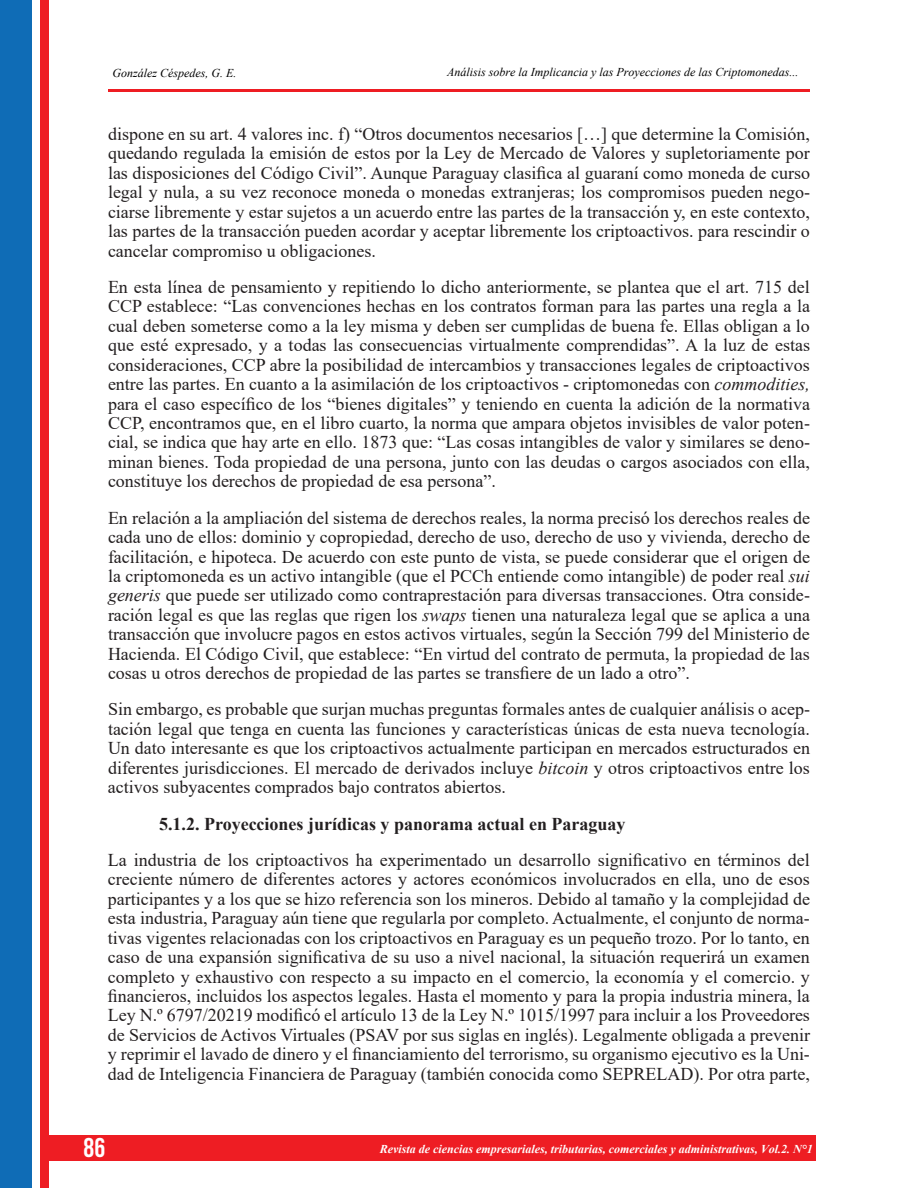
<style>
.page{position:relative;width:918px;height:1188px;background:#fff}
.page>*{position:absolute;margin:0;border:0;box-sizing:border-box;transform-origin:0 0}
.t1{font:27px "Bebas Neue";color:#fff}
.t2{font:18px/19.4px "Times New Roman";color:#231f20;text-align:justify}
.t3{font:700 18px "Times New Roman";color:#231f20}
.t4{font:italic 12px "Times New Roman";color:#000}
.t5{font:italic 700 12px "Times New Roman";color:#fff}
.s1{font-style:italic}
</style>
<div class="page">
<div style="left:49px;top:1135px;width:767px;height:26px;background:#ee1d23"></div>
<div style="left:0;top:0;width:49px;height:1188px;background:#ee1d23"></div>
<div style="left:32px;top:0;width:8px;height:1188px;background:#fff"></div>
<div style="left:0;top:0;width:32px;height:1188px;background:#0f6cb6"></div>
<hr style="left:108px;top:89px;width:702px;height:2px;background:#ee1d23">
<p class="t4" style="left:112px;top:64px;width:125px">González Céspedes, G. E.</p>
<p class="t4" style="left:447px;top:63px;width:353px">Análisis sobre la Implicancia y las Proyecciones de las Criptomonedas...</p>
<p class="t2" style="left:108px;top:124px;width:704px">dispone en su art. 4 valores inc. f) “Otros documentos necesarios […] que determine la Comisión, quedando regulada la emisión de estos por la Ley de Mercado de Valores y supletoriamente por las disposiciones del Código Civil”. Aunque Paraguay clasifica al guaraní como moneda de curso legal y nula, a su vez reconoce moneda o monedas extranjeras; los compromisos pueden nego&shy;ciarse libremente y estar sujetos a un acuerdo entre las partes de la transacción y, en este contexto, las partes de la transacción pueden acordar y aceptar libremente los criptoactivos. para rescindir o cancelar compromiso u obligaciones.</p>
<p class="t2" style="left:108px;top:277px;width:704px">En esta línea de pensamiento y repitiendo lo dicho anteriormente, se plantea que el art. 715 del CCP establece: “Las convenciones hechas en los contratos forman para las partes una regla a la cual deben someterse como a la ley misma y deben ser cumplidas de buena fe. Ellas obligan a lo que esté expresado, y a todas las consecuencias virtualmente comprendidas”. A la luz de estas consideraciones, CCP abre la posibilidad de intercambios y transacciones legales de criptoactivos entre las partes. En cuanto a la asimilación de los criptoactivos - criptomonedas con <span class="s1">commodities, </span>para el caso específico de los “bienes digitales” y teniendo en cuenta la adición de la normativa CCP, encontramos que, en el libro cuarto, la norma que ampara objetos invisibles de valor poten&shy;cial, se indica que hay arte en ello. 1873 que: “Las cosas intangibles de valor y similares se deno&shy;minan bienes. Toda propiedad de una persona, junto con las deudas o cargos asociados con ella, constituye los derechos de propiedad de esa persona”.</p>
<p class="t2" style="left:108px;top:507px;width:704px">En relación a la ampliación del sistema de derechos reales, la norma precisó los derechos reales de cada uno de ellos: dominio y copropiedad, derecho de uso, derecho de uso y vivienda, derecho de facilitación, e hipoteca. De acuerdo con este punto de vista, se puede considerar que el origen de la criptomoneda es un activo intangible (que el PCCh entiende como intangible) de poder real <span class="s1">sui generis</span> que puede ser utilizado como contraprestación para diversas transacciones. Otra conside&shy;ración legal es que las reglas que rigen los <span class="s1">swaps</span> tienen una naturaleza legal que se aplica a una transacción que involucre pagos en estos activos virtuales, según la Sección 799 del Ministerio de Hacienda. El Código Civil, que establece: “En virtud del contrato de permuta, la propiedad de las cosas u otros derechos de propiedad de las partes se transfiere de un lado a otro”.</p>
<p class="t2" style="left:108px;top:699px;width:704px">Sin embargo, es probable que surjan muchas preguntas formales antes de cualquier análisis o acep&shy;tación legal que tenga en cuenta las funciones y características únicas de esta nueva tecnología.<br>Un dato interesante es que los criptoactivos actualmente participan en mercados estructurados en diferentes jurisdicciones. El mercado de derivados incluye <span class="s1">bitcoin</span> y otros criptoactivos entre los activos subyacentes comprados bajo contratos abiertos.</p>
<p class="t3" style="left:159px;top:811px;width:468px">5.1.2. Proyecciones jurídicas y panorama actual en Paraguay</p>
<p class="t2" style="left:108px;top:850px;width:704px">La industria de los criptoactivos ha experimentado un desarrollo significativo en términos del creciente número de diferentes actores y actores económicos involucrados en ella, uno de esos participantes y a los que se hizo referencia son los mineros. Debido al tamaño y la complejidad de esta industria, Paraguay aún tiene que regularla por completo. Actualmente, el conjunto de norma&shy;tivas vigentes relacionadas con los criptoactivos en Paraguay es un pequeño trozo. Por lo tanto, en caso de una expansión significativa de su uso a nivel nacional, la situación requerirá un examen completo y exhaustivo con respecto a su impacto en el comercio, la economía y el comercio. y financieros, incluidos los aspectos legales. Hasta el momento y para la propia industria minera, la Ley N.º 6797/20219 modificó el artículo 13 de la Ley N.º 1015/1997 para incluir a los Proveedores de Servicios de Activos Virtuales (PSAV por sus siglas en inglés). Legalmente obligada a prevenir y reprimir el lavado de dinero y el financiamiento del terrorismo, su organismo ejecutivo es la Uni&shy;dad de Inteligencia Financiera de Paraguay (también conocida como SEPRELAD). Por otra parte,</p>
<h1 class="t1" style="left:84px;top:1132px;width:23px">86</h1>
<p class="t5" style="left:380px;top:1140px;width:434px">Revista de ciencias empresariales, tributarias, comerciales y administrativas, Vol.2. N°1</p>
</div>
